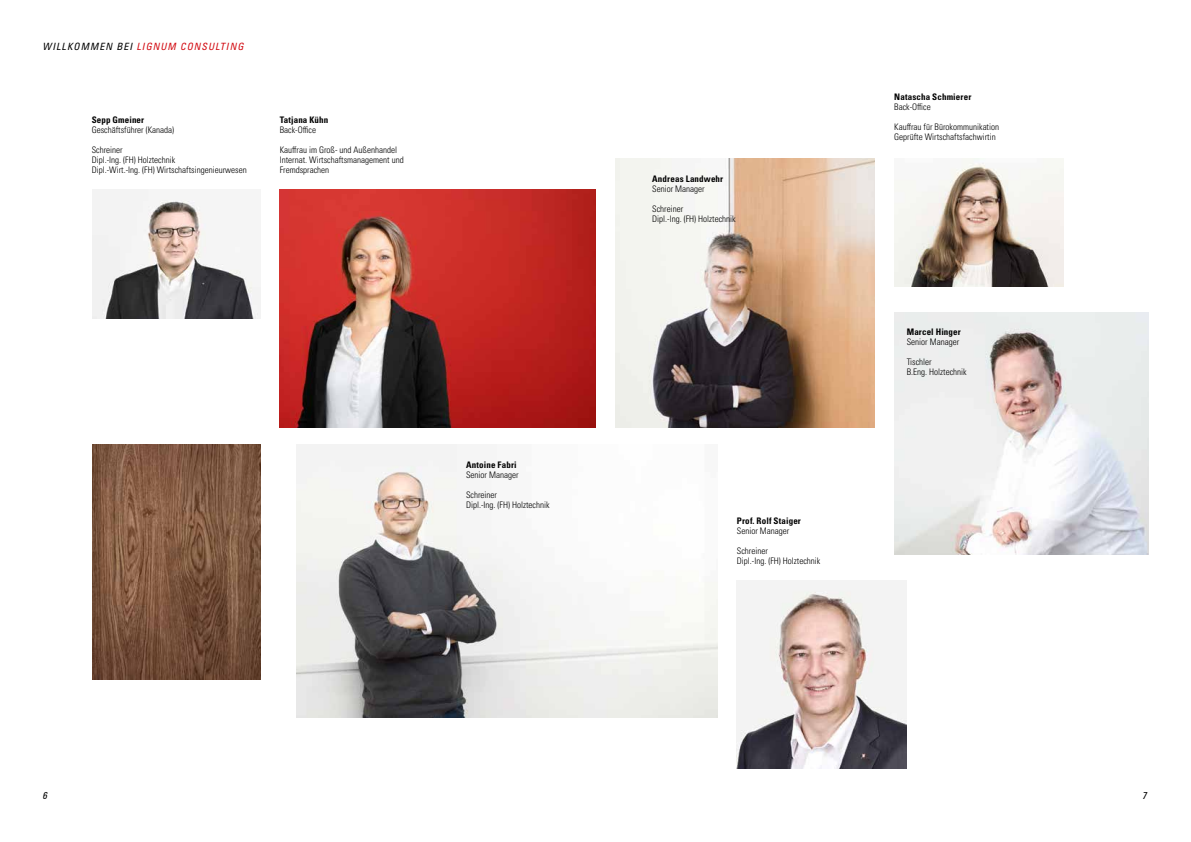
<style>
.page{position:relative;width:1191px;height:842px;background:#fff}
.page>*{position:absolute;margin:0;border:0;box-sizing:border-box;transform-origin:0 0}
.t1{font:italic condensed 10px "Univers LT Pro";letter-spacing:.1em;color:#d20a11}
.t2{font:italic condensed 10px "Univers LT Pro";color:#000}
.t3{font:300 condensed 9px/10px "Univers LT Pro";color:#000}
.t4{font:700 condensed 9px "Univers LT Pro";letter-spacing:.015em;color:#000}
.s1{color:#000}
</style>
<div class="page">
<img style="left:297px;top:445px;width:420px;height:272px">
<img style="left:92px;top:445px;width:169px;height:234px">
<img style="left:894px;top:158px;width:169px;height:129px">
<img style="left:616px;top:158px;width:258px;height:270px">
<img style="left:279px;top:189px;width:316px;height:239px">
<img style="left:92px;top:189px;width:169px;height:129px">
<img style="left:737px;top:580px;width:169px;height:188px">
<img style="left:894px;top:312px;width:254px;height:243px">
<p class="t1" style="left:43px;top:40px;width:202px"><span class="s1">WILLKOMMEN BEI</span> LIGNUM CONSULTING</p>
<p class="t4" style="left:92px;top:114px;width:54px">Sepp Gmeiner</p>
<p class="t3" style="left:92px;top:125px;width:84px">Geschäftsführer (Kanada)</p>
<p class="t3" style="left:92px;top:145px;width:156px">Schreiner<br>Dipl.-Ing. (FH) Holztechnik<br>Dipl.-Wirt.-Ing. (FH) Wirtschaftsingenieurwesen</p>
<p class="t4" style="left:280px;top:114px;width:50px">Tatjana Kühn</p>
<p class="t3" style="left:280px;top:124px;width:38px">Back-Office</p>
<p class="t3" style="left:280px;top:144px;width:125px">Kauffrau im Groß- und Außenhandel<br>Internat. Wirtschaftsmanagement und<br>Fremdsprachen</p>
<p class="t4" style="left:466px;top:459px;width:52px">Antoine Fabri</p>
<p class="t3" style="left:466px;top:469px;width:54px">Senior Manager</p>
<p class="t3" style="left:466px;top:489px;width:85px">Schreiner<br>Dipl.-Ing. (FH) Holztechnik</p>
<p class="t4" style="left:652px;top:173px;width:73px">Andreas Landwehr</p>
<p class="t3" style="left:652px;top:183px;width:54px">Senior Manager</p>
<p class="t3" style="left:652px;top:203px;width:85px">Schreiner<br>Dipl.-Ing. (FH) Holztechnik</p>
<p class="t4" style="left:737px;top:515px;width:66px">Prof. Rolf Staiger</p>
<p class="t3" style="left:737px;top:525px;width:54px">Senior Manager</p>
<p class="t3" style="left:737px;top:545px;width:85px">Schreiner<br>Dipl.-Ing. (FH) Holztechnik</p>
<p class="t4" style="left:894px;top:92px;width:79px">Natascha Schmierer</p>
<p class="t3" style="left:894px;top:102px;width:38px">Back-Office</p>
<p class="t3" style="left:894px;top:122px;width:106px">Kauffrau für Bürokommunikation<br>Geprüfte Wirtschaftsfachwirtin</p>
<p class="t4" style="left:906px;top:326px;width:56px">Marcel Hinger</p>
<p class="t3" style="left:906px;top:336px;width:54px">Senior Manager</p>
<p class="t3" style="left:906px;top:356px;width:61px">Tischler<br>B.Eng. Holztechnik</p>
<p class="t2" style="left:43px;top:789px;width:6px">6</p>
<p class="t2" style="left:1142px;top:789px;width:6px">7</p>
</div>
